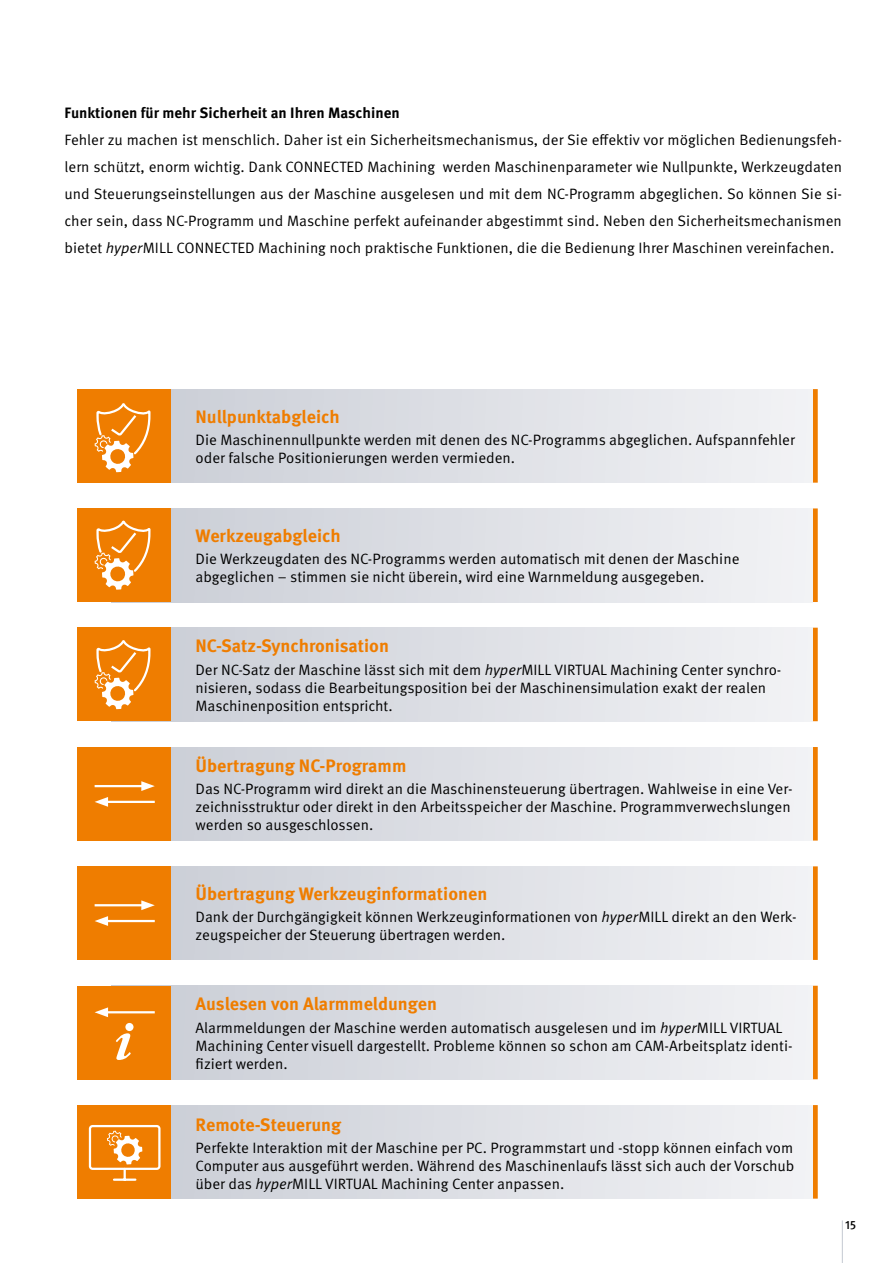
<style>
.page{position:relative;width:893px;height:1263px;background:#fff}
.page>*{position:absolute;margin:0;border:0;box-sizing:border-box;transform-origin:0 0}
.t1{font:700 18px "Meta Pro";color:#ef7d00}
.t2{font:15px/18px "Meta Pro";color:#000}
.t3{font:700 15px "Meta Pro";color:#000}
.t4{font:500 12px "Meta Pro";color:#000}
.s1{font-style:italic}
</style>
<div class="page">
<hr style="left:842px;top:1220px;width:1px;height:43px;background:#c5c9d2">
<div style="left:807px;top:389px;width:11px;height:94px;background:#ef7d00"></div>
<div style="left:111px;top:389px;width:702px;height:94px;background:linear-gradient(to right,#c8ccd5,#f2f2f5)"></div>
<div style="left:77px;top:389px;width:94px;height:93px;background:#ef7d00"></div>
<div style="left:807px;top:508px;width:11px;height:94px;background:#ef7d00"></div>
<div style="left:111px;top:508px;width:702px;height:94px;background:linear-gradient(to right,#c8ccd5,#f2f2f5)"></div>
<div style="left:807px;top:628px;width:11px;height:93px;background:#ef7d00"></div>
<div style="left:111px;top:628px;width:702px;height:93px;background:linear-gradient(to right,#c8ccd5,#f2f2f5)"></div>
<div style="left:807px;top:747px;width:11px;height:93px;background:#ef7d00"></div>
<div style="left:111px;top:747px;width:702px;height:93px;background:linear-gradient(to right,#c8ccd5,#f2f2f5)"></div>
<div style="left:807px;top:866px;width:11px;height:94px;background:#ef7d00"></div>
<div style="left:111px;top:866px;width:702px;height:94px;background:linear-gradient(to right,#c8ccd5,#f2f2f5)"></div>
<div style="left:807px;top:986px;width:11px;height:93px;background:#ef7d00"></div>
<div style="left:111px;top:986px;width:702px;height:93px;background:linear-gradient(to right,#c8ccd5,#f2f2f5)"></div>
<div style="left:807px;top:1105px;width:11px;height:93px;background:#ef7d00"></div>
<div style="left:111px;top:1105px;width:702px;height:93px;background:linear-gradient(to right,#c8ccd5,#f2f2f5)"></div>
<div style="left:77px;top:508px;width:94px;height:94px;background:#ef7d00"></div>
<div style="left:77px;top:628px;width:94px;height:93px;background:#ef7d00"></div>
<div style="left:77px;top:747px;width:94px;height:93px;background:#ef7d00"></div>
<div style="left:77px;top:866px;width:94px;height:94px;background:#ef7d00"></div>
<div style="left:77px;top:986px;width:94px;height:93px;background:#ef7d00"></div>
<div style="left:77px;top:1105px;width:94px;height:93px;background:#ef7d00"></div>
<svg style="left:95px;top:404px;width:56px;height:68px"></svg>
<svg style="left:95px;top:640px;width:56px;height:69px"></svg>
<svg style="left:95px;top:521px;width:56px;height:69px"></svg>
<hr style="left:95px;top:785px;width:50px;height:2px;background:#fff">
<svg style="left:141px;top:781px;width:14px;height:10px"></svg>
<hr style="left:95px;top:904px;width:50px;height:2px;background:#fff">
<svg style="left:141px;top:900px;width:14px;height:10px"></svg>
<hr style="left:104px;top:801px;width:51px;height:2px;background:#fff">
<svg style="left:95px;top:797px;width:13px;height:10px"></svg>
<hr style="left:104px;top:920px;width:51px;height:2px;background:#fff">
<svg style="left:95px;top:916px;width:13px;height:10px"></svg>
<hr style="left:104px;top:1011px;width:51px;height:2px;background:#fff">
<svg style="left:95px;top:1007px;width:13px;height:10px"></svg>
<svg style="left:116px;top:1033px;width:15px;height:27px"></svg>
<div style="left:125px;top:1023px;width:9px;height:8px;background:#fff;border-radius:50%"></div>
<div style="left:89px;top:1125px;width:72px;height:45px;border:2px solid #fff;border-radius:3px"></div>
<svg style="left:107px;top:1131px;width:35px;height:49px"></svg>
<hr style="left:114px;top:1178px;width:21px;height:3px;background:#fff">
<p class="t3" style="left:65px;top:101px;width:337px">Funktionen für mehr Sicherheit an Ihren Maschinen</p>
<p class="t2" style="left:65px;top:126px;width:779px;line-height:27px;text-align:justify">Fehler zu machen ist menschlich. Daher ist ein Sicherheitsmechanismus, der Sie effektiv vor möglichen Bedienungsfeh&shy;lern schützt, enorm wichtig. Dank CONNECTED Machining werden Maschinenparameter wie Nullpunkte, Werkzeugdaten und Steuerungseinstellungen aus der Maschine ausgelesen und mit dem NC-Programm abgeglichen. So können Sie si&shy;cher sein, dass NC-Programm und Maschine perfekt aufeinander abgestimmt sind. Neben den Sicherheitsmechanismen bietet <span class="s1">hyper</span>MILL CONNECTED Machining noch praktische Funktionen, die die Bedienung Ihrer Maschinen vereinfachen.</p>
<p class="t1" style="left:196px;top:402px;width:146px">Nullpunktabgleich</p>
<p class="t2" style="left:196px;top:431px;width:601px">Die Maschinennullpunkte werden mit denen des NC-Programms abgeglichen. Aufspannfehler oder falsche Positionierungen werden vermieden.</p>
<p class="t1" style="left:196px;top:522px;width:147px">Werkzeugabgleich</p>
<p class="t2" style="left:196px;top:550px;width:545px">Die Werkzeugdaten des NC-Programms werden automatisch mit denen der Maschine abgeglichen – stimmen sie nicht überein, wird eine Warnmeldung ausgegeben.</p>
<p class="t1" style="left:196px;top:632px;width:195px">NC-Satz-Synchronisation</p>
<p class="t2" style="left:196px;top:661px;width:587px">Der NC-Satz der Maschine lässt sich mit dem <span class="s1">hyper</span>MILL VIRTUAL Machining Center synchro&shy;nisieren, sodass die Bearbeitungsposition bei der Maschinensimulation exakt der realen<br>Maschinenposition entspricht.</p>
<p class="t1" style="left:196px;top:751px;width:212px">Übertragung NC-Programm</p>
<p class="t2" style="left:196px;top:780px;width:599px">Das NC-Programm wird direkt an die Maschinensteuerung übertragen. Wahlweise in eine Ver&shy;zeichnisstruktur oder direkt in den Arbeitsspeicher der Maschine. Programmverwechslungen werden so ausgeschlossen.</p>
<p class="t1" style="left:196px;top:880px;width:293px">Übertragung Werkzeuginformationen</p>
<p class="t2" style="left:196px;top:908px;width:603px">Dank der Durchgängigkeit können Werkzeuginformationen von <span class="s1">hyper</span>MILL direkt an den Werk&shy;zeugspeicher der Steuerung übertragen werden.</p>
<p class="t1" style="left:196px;top:990px;width:243px">Auslesen von Alarmmeldungen</p>
<p class="t2" style="left:196px;top:1019px;width:599px">Alarmmeldungen der Maschine werden automatisch ausgelesen und im <span class="s1">hyper</span>MILL VIRTUAL<br>Machining Center visuell dargestellt. Probleme können so schon am CAM-Arbeitsplatz identi&shy;fiziert werden.</p>
<p class="t1" style="left:196px;top:1110px;width:147px">Remote-Steuerung</p>
<p class="t2" style="left:196px;top:1139px;width:600px;text-align:justify">Perfekte Interaktion mit der Maschine per PC. Programmstart und -stopp können einfach vom Computer aus ausgeführt werden. Während des Maschinenlaufs lässt sich auch der Vorschub über das <span class="s1">hyper</span>MILL VIRTUAL Machining Center anpassen.</p>
<p class="t4" style="left:845px;top:1217px;width:13px">15</p>
</div>
